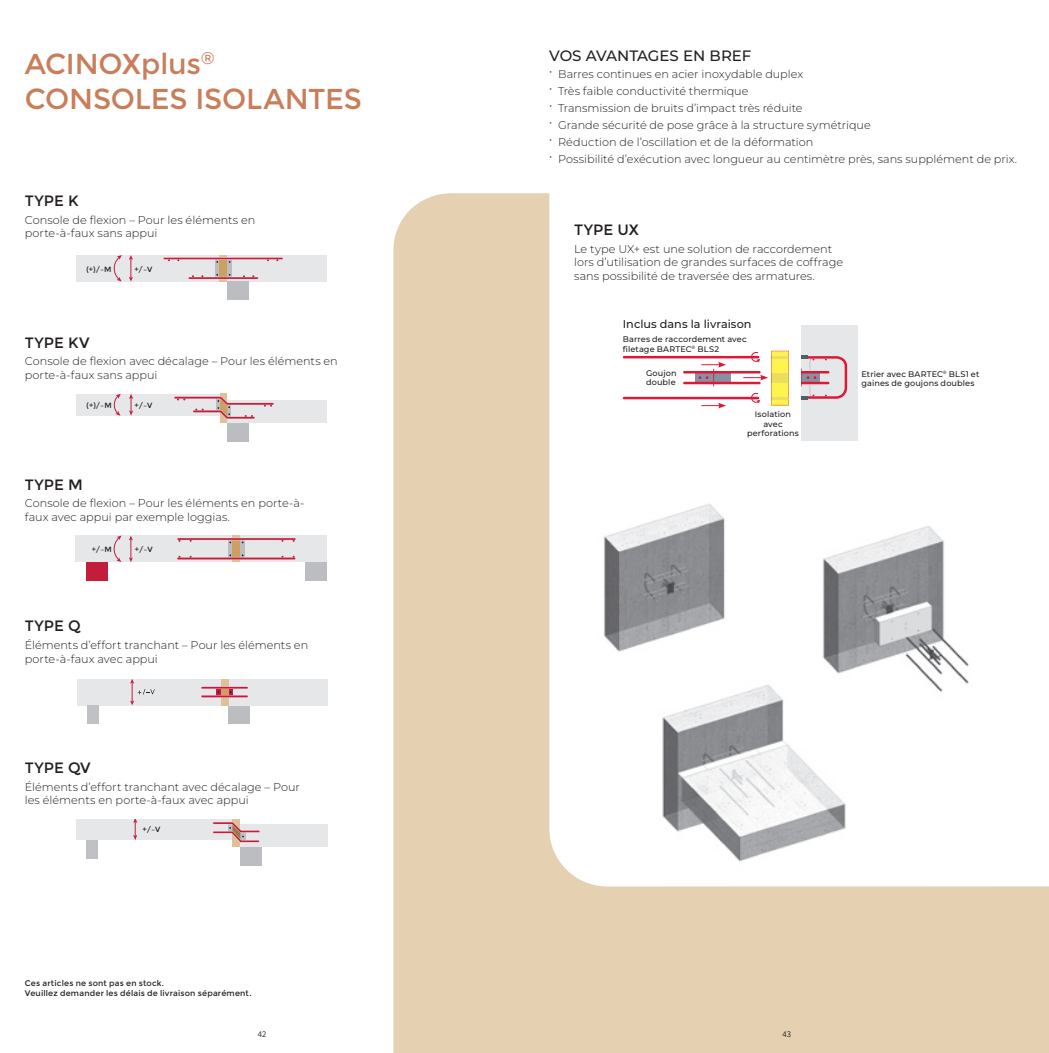
<style>
.page{position:relative;width:1049px;height:1053px;background:#fff}
.page>*{position:absolute;margin:0;border:0;box-sizing:border-box;transform-origin:0 0}
.t1{font:28.75px/35.4px "Montserrat";letter-spacing:-.005em;color:#c97d59}
.t2{font:15px "Montserrat";letter-spacing:.005em;color:#231f20}
.t3{font:500 15px "Montserrat";letter-spacing:-.01em;color:#231f20}
.t4{font:300 11.25px/13.5px "Montserrat";color:#231f20}
.t5{font:500 11.25px "Montserrat";letter-spacing:.005em;color:#231f20}
.t6{font:8.75px "Assistant";color:#231f20}
.t7{font:500 8.12px/9.8px "Montserrat";letter-spacing:.015em;color:#231f20}
.t8{font:8.12px/9.8px "Montserrat";letter-spacing:.025em;color:#231f20}
.t9{font:7.5px "Montserrat";color:#231f20}
</style>
<div class="page">
<div style="left:393px;top:193px;width:656px;height:859px;background:#e5d0b2"></div>
<svg style="left:549px;top:193px;width:500px;height:693px"></svg>
<div style="left:801px;top:325px;width:56px;height:116px;background:#e6e7e9"></div>
<div style="left:695px;top:373px;width:35px;height:9px;background:#8891a4"></div>
<hr style="left:623px;top:356px;width:136px;height:2px;background:#dc1a36">
<hr style="left:623px;top:397px;width:136px;height:2px;background:#dc1a36">
<hr style="left:683px;top:371px;width:77px;height:2px;background:#dc1a36">
<hr style="left:683px;top:382px;width:77px;height:2px;background:#dc1a36">
<div style="left:795px;top:368px;width:6px;height:19px;background:#fff"></div>
<svg style="left:801px;top:355px;width:46px;height:44px"></svg>
<div style="left:228px;top:705px;width:22px;height:19px;background:#bcbdc0"></div>
<div style="left:77px;top:679px;width:251px;height:26px;background:#e6e7e9"></div>
<div style="left:221px;top:678px;width:7px;height:27px;background:#dec198"></div>
<svg style="left:216px;top:689px;width:17px;height:6px"></svg>
<div style="left:221px;top:688px;width:7px;height:7px;background:#cca062"></div>
<div style="left:87px;top:705px;width:11px;height:19px;background:#bfc1c4"></div>
<hr style="left:201px;top:695px;width:47px;height:2px;background:#fff">
<hr style="left:201px;top:686px;width:47px;height:3px;background:#fff">
<svg style="left:130px;top:679px;width:25px;height:26px"></svg>
<div style="left:76px;top:536px;width:251px;height:26px;background:#e6e7e9"></div>
<svg style="left:233px;top:536px;width:7px;height:26px"></svg>
<svg style="left:228px;top:540px;width:17px;height:17px"></svg>
<div style="left:233px;top:539px;width:7px;height:18px;background:#cca062"></div>
<div style="left:305px;top:562px;width:22px;height:18px;background:#bcbdc0"></div>
<div style="left:86px;top:562px;width:22px;height:18px;background:#c21e3c"></div>
<hr style="left:177px;top:557px;width:119px;height:2px;background:#fff">
<hr style="left:177px;top:538px;width:119px;height:2px;background:#fff">
<svg style="left:129px;top:536px;width:4px;height:26px"></svg>
<svg style="left:113px;top:536px;width:9px;height:26px"></svg>
<div style="left:76px;top:255px;width:251px;height:26px;background:#e6e7e9"></div>
<div style="left:227px;top:281px;width:22px;height:19px;background:#bcbdc0"></div>
<div style="left:219px;top:255px;width:8px;height:26px;background:#e1c2a1"></div>
<svg style="left:215px;top:258px;width:17px;height:19px"></svg>
<div style="left:219px;top:259px;width:8px;height:18px;background:#cca062"></div>
<hr style="left:163px;top:257px;width:120px;height:3px;background:#fff">
<hr style="left:188px;top:277px;width:70px;height:2px;background:#fff">
<svg style="left:129px;top:255px;width:4px;height:26px"></svg>
<svg style="left:113px;top:255px;width:9px;height:26px"></svg>
<div style="left:76px;top:394px;width:144px;height:21px;background:#e6e7e9"></div>
<div style="left:225px;top:401px;width:102px;height:22px;background:#e6e7e9"></div>
<div style="left:220px;top:394px;width:7px;height:29px;background:#dec198"></div>
<div style="left:227px;top:423px;width:22px;height:19px;background:#bcbdc0"></div>
<svg style="left:173px;top:396px;width:102px;height:23px"></svg>
<svg style="left:129px;top:394px;width:4px;height:21px"></svg>
<svg style="left:113px;top:394px;width:8px;height:22px"></svg>
<div style="left:240px;top:824px;width:87px;height:22px;background:#e6e7e9"></div>
<div style="left:76px;top:819px;width:157px;height:21px;background:#e6e7e9"></div>
<div style="left:232px;top:819px;width:8px;height:27px;background:#dec198"></div>
<svg style="left:213px;top:822px;width:47px;height:20px"></svg>
<div style="left:240px;top:846px;width:22px;height:19px;background:#bcbdc0"></div>
<svg style="left:133px;top:819px;width:4px;height:21px"></svg>
<div style="left:86px;top:840px;width:11px;height:18px;background:#bfc1c4"></div>
<img style="left:647px;top:671px;width:215px;height:202px">
<img style="left:814px;top:520px;width:173px;height:183px">
<img style="left:591px;top:494px;width:146px;height:167px">
<svg style="left:699px;top:362px;width:27px;height:24px"></svg>
<svg style="left:701px;top:402px;width:25px;height:6px"></svg>
<svg style="left:743px;top:351px;width:46px;height:54px"></svg>
<h1 class="t1" style="left:25px;top:46px;width:339px">ACINOXplus<sup>®<br></sup>CONSOLES ISOLANTES</h1>
<h2 class="t3" style="left:549px;top:45px;width:203px">VOS AVANTAGES EN BREF</h2>
<p class="t4" style="left:549px;top:67px;width:255px">• Barres continues en acier inoxydable duplex</p>
<p class="t4" style="left:549px;top:84px;width:201px">• Très faible conductivité thermique</p>
<p class="t4" style="left:549px;top:101px;width:255px">• Transmission de bruits d’impact très réduite</p>
<p class="t4" style="left:549px;top:118px;width:323px">• Grande sécurité de pose grâce à la structure symétrique</p>
<p class="t4" style="left:549px;top:135px;width:266px">• Réduction de l’oscillation et de la déformation</p>
<p class="t4" style="left:549px;top:152px;width:469px">• Possibilité d’exécution avec longueur au centimètre près, sans supplément de prix.</p>
<h2 class="t2" style="left:25px;top:192px;width:55px">TYPE K</h2>
<p class="t4" style="left:25px;top:212px;width:232px">Console de flexion – Pour les éléments en porte-à-faux sans appui</p>
<p class="t9" style="left:86px;top:265px;width:27px">(+)/–M</p>
<p class="t9" style="left:134px;top:265px;width:19px">+/–V</p>
<h2 class="t2" style="left:25px;top:334px;width:66px">TYPE KV</h2>
<p class="t4" style="left:25px;top:354px;width:315px">Console de flexion avec décalage – Pour les éléments en porte-à-faux sans appui</p>
<p class="t9" style="left:87px;top:400px;width:27px">(+)/–M</p>
<p class="t9" style="left:135px;top:400px;width:19px">+/–V</p>
<h2 class="t2" style="left:25px;top:475px;width:59px">TYPE M</h2>
<p class="t4" style="left:25px;top:496px;width:281px">Console de flexion – Pour les éléments en porte-à&shy;faux avec appui par exemple loggias.</p>
<p class="t9" style="left:92px;top:545px;width:22px">+/–M</p>
<p class="t9" style="left:135px;top:545px;width:19px">+/–V</p>
<h2 class="t2" style="left:25px;top:617px;width:57px">TYPE Q</h2>
<p class="t4" style="left:25px;top:638px;width:285px">Éléments d’effort tranchant – Pour les éléments en porte-à-faux avec appui</p>
<h2 class="t2" style="left:25px;top:759px;width:67px">TYPE QV</h2>
<p class="t4" style="left:25px;top:779px;width:277px">Éléments d’effort tranchant avec décalage – Pour les éléments en porte-à-faux avec appui</p>
<p class="t9" style="left:142px;top:824px;width:19px">+/–V</p>
<h2 class="t2" style="left:574px;top:221px;width:66px">TYPE UX</h2>
<p class="t4" style="left:574px;top:242px;width:271px">Le type UX+ est une solution de raccordement lors d’utilisation de grandes surfaces de coffrage sans possibilité de traversée des armatures.</p>
<p class="t5" style="left:623px;top:316px;width:130px">Inclus dans la livraison</p>
<p class="t7" style="left:623px;top:334px;width:125px">Barres de raccordement avec filetage BARTEC<sup>®</sup> BLS2</p>
<p class="t7" style="left:646px;top:367px;width:32px">Goujon double</p>
<p class="t7" style="left:747px;top:409px;width:54px;text-align:center">Isolation avec perforations</p>
<p class="t7" style="left:861px;top:368px;width:119px">Etrier avec BARTEC<sup>®</sup> BLS1 et gaines de goujons doubles</p>
<p class="t8" style="left:25px;top:978px;width:228px">Ces articles ne sont pas en stock.<br>Veuillez demander les délais de livraison séparément.</p>
<p class="t6" style="left:258px;top:1028px;width:10px">42</p>
<p class="t6" style="left:782px;top:1028px;width:10px">43</p>
</div>
